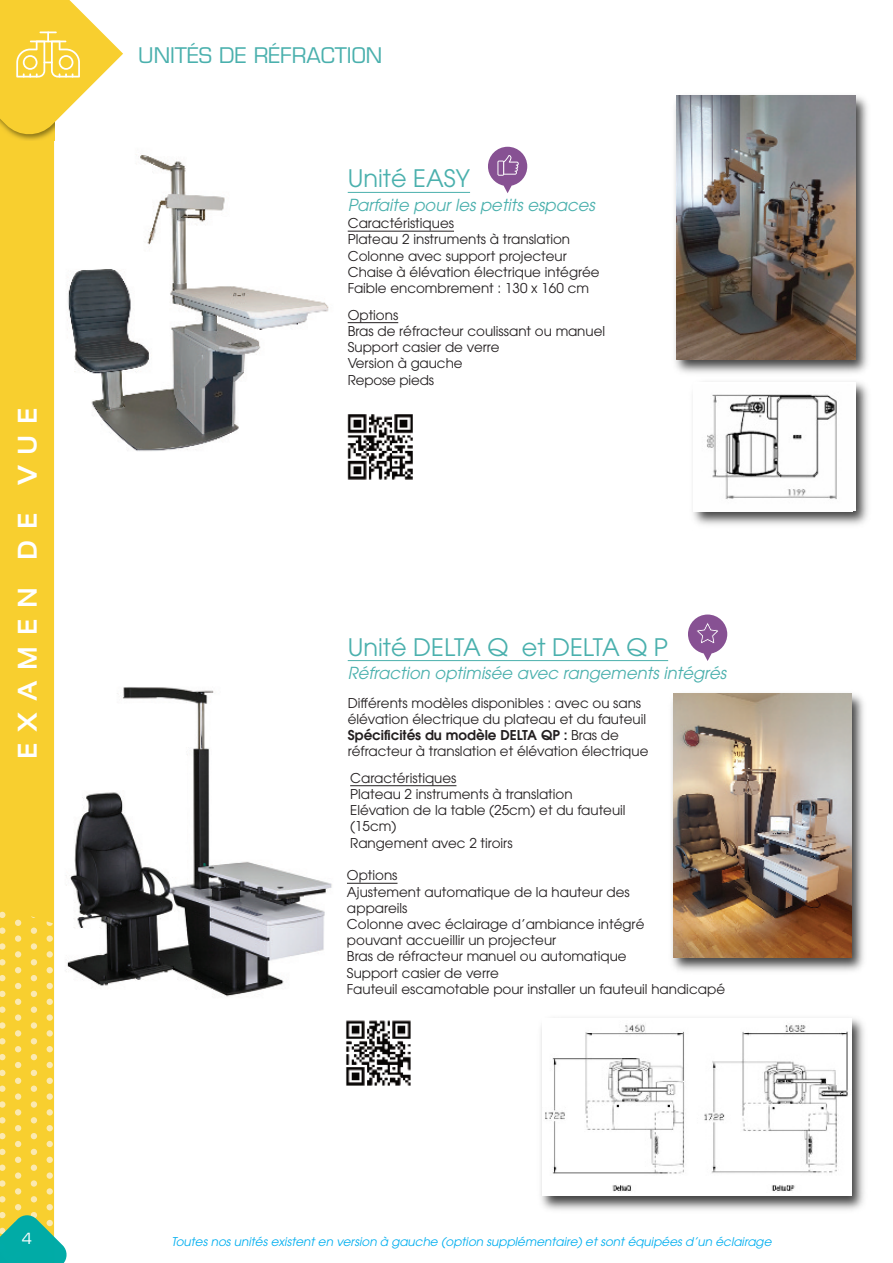
<style>
.page{position:relative;width:893px;height:1263px;background:#fff}
.page>*{position:absolute;margin:0;border:0;box-sizing:border-box;transform-origin:0 0}
.t1{font:700 27px "Sansation";letter-spacing:.4em;color:#fff}
.t2{font:24px "Avant Garde";color:#4ab0ad}
.t3{font:21px "Eurostile";color:#4ab0ad}
.t4{font:italic 16.5px "Avant Garde";color:#4ab0ad}
.t5{font:15px "Eurostile";color:#fff}
.t6{font:13.5px/16.2px "Avant Garde";color:#231f20}
.t7{font:italic 12px "Avant Garde";color:#00aeef}
.s1{font-weight:600}
</style>
<div class="page">
<div style="left:0;top:141px;width:54px;height:1074px;background:#f8cf2f"></div>
<svg style="left:0;top:1212px;width:5px;height:3px"></svg>
<svg style="left:0;top:1196px;width:5px;height:6px"></svg>
<svg style="left:0;top:1180px;width:5px;height:7px"></svg>
<svg style="left:0;top:1164px;width:5px;height:7px"></svg>
<svg style="left:0;top:1149px;width:5px;height:6px"></svg>
<svg style="left:0;top:1133px;width:5px;height:6px"></svg>
<svg style="left:0;top:1117px;width:5px;height:6px"></svg>
<svg style="left:0;top:1101px;width:5px;height:7px"></svg>
<svg style="left:0;top:1085px;width:5px;height:7px"></svg>
<svg style="left:0;top:1070px;width:5px;height:6px"></svg>
<svg style="left:0;top:1054px;width:5px;height:6px"></svg>
<svg style="left:0;top:1038px;width:5px;height:6px"></svg>
<svg style="left:0;top:1022px;width:5px;height:7px"></svg>
<svg style="left:0;top:1006px;width:5px;height:7px"></svg>
<svg style="left:0;top:991px;width:5px;height:6px"></svg>
<svg style="left:0;top:975px;width:5px;height:6px"></svg>
<svg style="left:0;top:959px;width:5px;height:6px"></svg>
<svg style="left:0;top:943px;width:5px;height:7px"></svg>
<svg style="left:0;top:927px;width:5px;height:7px"></svg>
<svg style="left:0;top:912px;width:5px;height:6px"></svg>
<svg style="left:15px;top:1204px;width:6px;height:6px"></svg>
<svg style="left:15px;top:1188px;width:6px;height:6px"></svg>
<div style="left:15px;top:1172px;width:6px;height:7px;background:#fbe9b0;border-radius:50%"></div>
<svg style="left:15px;top:1157px;width:6px;height:6px"></svg>
<svg style="left:15px;top:1141px;width:6px;height:6px"></svg>
<svg style="left:15px;top:1125px;width:6px;height:6px"></svg>
<svg style="left:15px;top:1109px;width:6px;height:6px"></svg>
<div style="left:15px;top:1093px;width:6px;height:7px;background:#fbe9b0;border-radius:50%"></div>
<svg style="left:15px;top:1078px;width:6px;height:6px"></svg>
<svg style="left:15px;top:1062px;width:6px;height:6px"></svg>
<svg style="left:15px;top:1046px;width:6px;height:6px"></svg>
<svg style="left:15px;top:1030px;width:6px;height:6px"></svg>
<div style="left:15px;top:1014px;width:6px;height:7px;background:#fbe9b0;border-radius:50%"></div>
<svg style="left:15px;top:999px;width:6px;height:6px"></svg>
<svg style="left:15px;top:983px;width:6px;height:6px"></svg>
<svg style="left:15px;top:967px;width:6px;height:6px"></svg>
<svg style="left:15px;top:951px;width:6px;height:6px"></svg>
<div style="left:15px;top:935px;width:6px;height:7px;background:#fbe9b0;border-radius:50%"></div>
<svg style="left:15px;top:920px;width:6px;height:6px"></svg>
<svg style="left:31px;top:1212px;width:6px;height:3px"></svg>
<svg style="left:31px;top:1196px;width:6px;height:6px"></svg>
<div style="left:31px;top:1180px;width:6px;height:7px;background:#fbe9b0;border-radius:50%"></div>
<div style="left:31px;top:1164px;width:6px;height:7px;background:#fbe9b0;border-radius:50%"></div>
<svg style="left:31px;top:1149px;width:6px;height:6px"></svg>
<svg style="left:31px;top:1133px;width:6px;height:6px"></svg>
<svg style="left:31px;top:1117px;width:6px;height:6px"></svg>
<div style="left:31px;top:1101px;width:6px;height:7px;background:#fbe9b0;border-radius:50%"></div>
<div style="left:31px;top:1085px;width:6px;height:7px;background:#fbe9b0;border-radius:50%"></div>
<svg style="left:31px;top:1070px;width:6px;height:6px"></svg>
<svg style="left:31px;top:1054px;width:6px;height:6px"></svg>
<svg style="left:31px;top:1038px;width:6px;height:6px"></svg>
<div style="left:31px;top:1022px;width:6px;height:7px;background:#fbe9b0;border-radius:50%"></div>
<div style="left:31px;top:1006px;width:6px;height:7px;background:#fbe9b0;border-radius:50%"></div>
<svg style="left:31px;top:991px;width:6px;height:6px"></svg>
<svg style="left:31px;top:975px;width:6px;height:6px"></svg>
<svg style="left:31px;top:959px;width:6px;height:6px"></svg>
<div style="left:31px;top:943px;width:6px;height:7px;background:#fbe9b0;border-radius:50%"></div>
<div style="left:31px;top:927px;width:6px;height:7px;background:#fbe9b0;border-radius:50%"></div>
<svg style="left:47px;top:1204px;width:6px;height:6px"></svg>
<svg style="left:47px;top:1188px;width:6px;height:6px"></svg>
<div style="left:47px;top:1172px;width:6px;height:7px;background:#fbe9b0;border-radius:50%"></div>
<svg style="left:47px;top:1157px;width:6px;height:6px"></svg>
<svg style="left:47px;top:1141px;width:6px;height:6px"></svg>
<svg style="left:47px;top:1125px;width:6px;height:6px"></svg>
<svg style="left:47px;top:1109px;width:6px;height:6px"></svg>
<div style="left:47px;top:1093px;width:6px;height:7px;background:#fbe9b0;border-radius:50%"></div>
<svg style="left:47px;top:1078px;width:6px;height:6px"></svg>
<svg style="left:47px;top:1062px;width:6px;height:6px"></svg>
<svg style="left:47px;top:1046px;width:6px;height:6px"></svg>
<svg style="left:47px;top:1030px;width:6px;height:6px"></svg>
<div style="left:47px;top:1014px;width:6px;height:7px;background:#fbe9b0;border-radius:50%"></div>
<svg style="left:47px;top:999px;width:6px;height:6px"></svg>
<svg style="left:47px;top:983px;width:6px;height:6px"></svg>
<svg style="left:47px;top:967px;width:6px;height:6px"></svg>
<svg style="left:47px;top:951px;width:6px;height:6px"></svg>
<div style="left:47px;top:935px;width:6px;height:7px;background:#fbe9b0;border-radius:50%"></div>
<svg style="left:47px;top:921px;width:6px;height:5px"></svg>
<img style="left:0;top:1215px;width:67px;height:48px">
<img style="left:0;top:137px;width:54px;height:4px">
<svg style="left:0;top:0;width:123px;height:137px"></svg>
<img style="left:67px;top:155px;width:262px;height:296px">
<img style="left:674px;top:95px;width:194px;height:278px">
<img style="left:677px;top:96px;width:178px;height:263px">
<hr style="left:348px;top:192px;width:122px;height:1px;background:#4ab0ad">
<hr style="left:348px;top:231px;width:106px;height:1px;background:#231f20">
<hr style="left:348px;top:322px;width:50px;height:1px;background:#231f20">
<img style="left:66px;top:687px;width:266px;height:310px">
<hr style="left:350px;top:785px;width:106px;height:1px;background:#231f20">
<hr style="left:348px;top:660px;width:320px;height:1px;background:#4ab0ad">
<hr style="left:347px;top:883px;width:50px;height:1px;background:#231f20">
<img style="left:671px;top:693px;width:193px;height:278px">
<img style="left:673px;top:694px;width:179px;height:263px">
<img style="left:346px;top:1020px;width:65px;height:66px">
<img style="left:347px;top:414px;width:66px;height:66px">
<img style="left:540px;top:1018px;width:325px;height:192px">
<div style="left:542px;top:1018px;width:310px;height:178px;background:#fff"></div>
<img style="left:545px;top:1024px;width:303px;height:168px">
<img style="left:693px;top:381px;width:175px;height:144px">
<div style="left:694px;top:382px;width:161px;height:129px;background:#fff"></div>
<img style="left:706px;top:394px;width:131px;height:105px">
<svg style="left:488px;top:147px;width:39px;height:46px"></svg>
<svg style="left:688px;top:614px;width:39px;height:47px"></svg>
<h3 class="t3" style="left:138px;top:47px;width:246px">UNITÉS DE RÉFRACTION</h3>
<h1 class="t1" style="left:12px;top:759px;width:353px;rotate:-90deg">EXAMEN DE VUE</h1>
<h2 class="t2" style="left:348px;top:170px;width:124px">Unité EASY</h2>
<p class="t4" style="left:348px;top:198px;width:249px">Parfaite pour les petits espaces</p>
<p class="t6" style="left:348px;top:216px;width:253px">Caractéristiques<br>Plateau 2 instruments à translation<br>Colonne avec support projecteur<br>Chaise à élévation électrique intégrée<br>Faible encombrement : 130 x 160 cm</p>
<p class="t6" style="left:348px;top:308px;width:259px">Options<br>Bras de réfracteur coulissant ou manuel<br>Support casier de verre<br>Version à gauche<br>Repose pieds</p>
<h2 class="t2" style="left:348px;top:638px;width:322px">Unité DELTA Q et DELTA Q P</h2>
<p class="t4" style="left:348px;top:667px;width:380px">Réfraction optimisée avec rangements intégrés</p>
<p class="t6" style="left:348px;top:696px;width:302px">Différents modèles disponibles : avec ou sans élévation électrique du plateau et du fauteuil <span class="s1">Spécificités du modèle DELTA QP :</span> Bras de réfracteur à translation et élévation électrique</p>
<p class="t6" style="left:350px;top:771px;width:277px">Caractéristiques<br>Plateau 2 instruments à translation<br>Elévation de la table (25cm) et du fauteuil (15cm)<br>Rangement avec 2 tiroirs</p>
<p class="t6" style="left:347px;top:868px;width:380px">Options<br>Ajustement automatique de la hauteur des<br>appareils<br>Colonne avec éclairage d’ambiance intégré<br>pouvant accueillir un projecteur<br>Bras de réfracteur manuel ou automatique<br>Support casier de verre<br>Fauteuil escamotable pour installer un fauteuil handicapé</p>
<p class="t5" style="left:22px;top:1233px;width:12px">4</p>
<p class="t7" style="left:171px;top:1237px;width:602px">Toutes nos unités existent en version à gauche (option supplémentaire) et sont équipées d’un éclairage</p>
</div>
